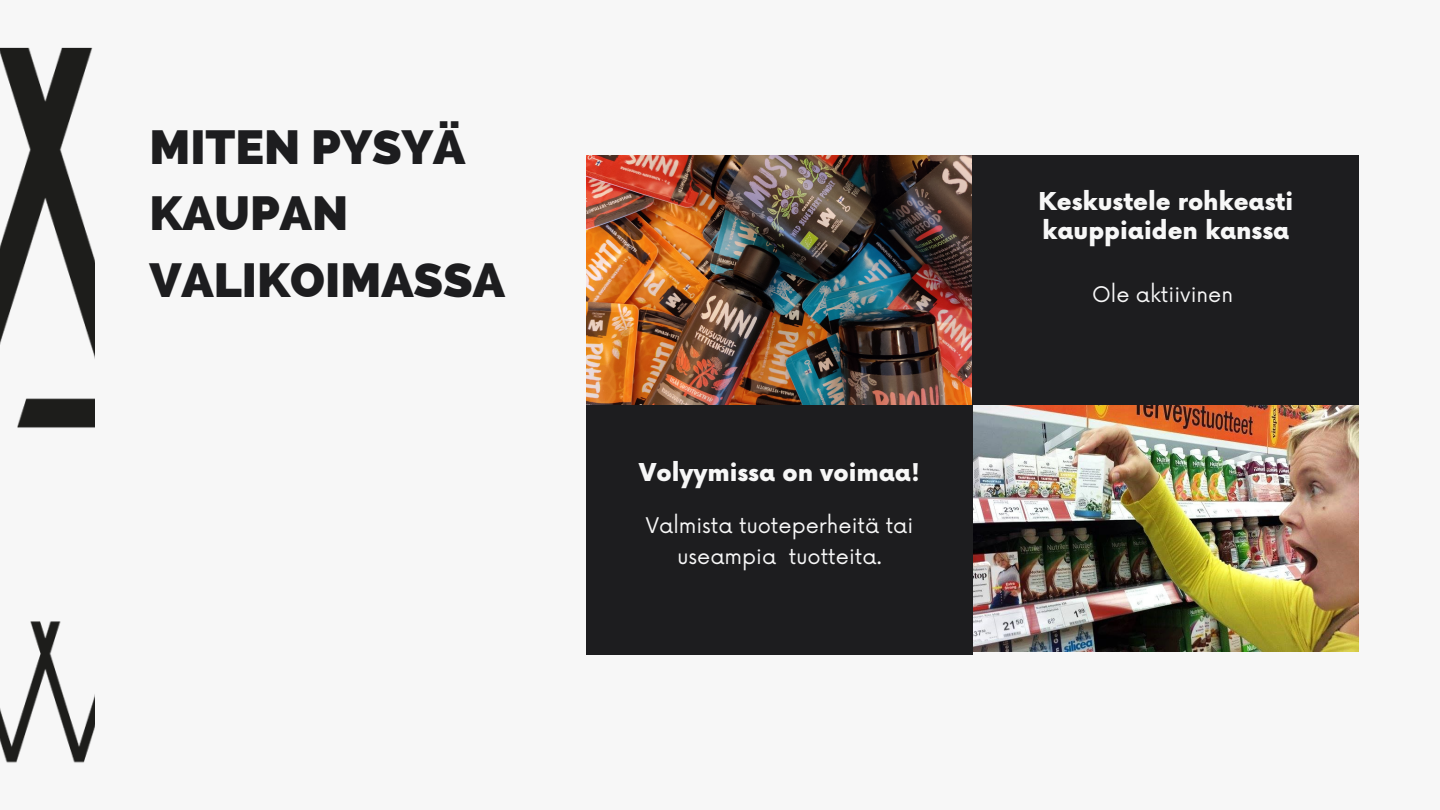
<style>
.page{position:relative;width:1440px;height:810px;background:#f7f7f7}
.page>*{position:absolute;margin:0;border:0;box-sizing:border-box;transform-origin:0 0}
.t1{font:800 48px/66.8px "Raleway";color:#1d1d1f}
.t2{font:900 24px/28.5px "Now";color:#f7f7f7}
.t3{font:21px/31.5px "Now";color:#f7f7f7;text-align:center}
</style>
<div class="page">
<img style="left:973px;top:405px;width:386px;height:247px">
<img style="left:586px;top:155px;width:387px;height:250px">
<img style="left:0;top:47px;width:94px;height:716px">
<div style="left:586px;top:405px;width:387px;height:250px;background:#1d1d1f"></div>
<div style="left:973px;top:155px;width:386px;height:250px;background:#1d1d1f"></div>
<p class="t1" style="left:149px;top:113px;width:357px">MITEN PYSYÄ<br>KAUPAN<br>VALIKOIMASSA</p>
<p class="t2" style="left:639px;top:459px;width:282px">Volyymissa on voimaa!</p>
<p class="t3" style="left:646px;top:510px;width:269px">Valmista tuoteperheitä tai useampia tuotteita.</p>
<p class="t2" style="left:1039px;top:189px;width:256px">Keskustele rohkeasti kauppiaiden kanssa</p>
<p class="t3" style="left:1092px;top:280px;width:143px">Ole aktiivinen</p>
</div>
